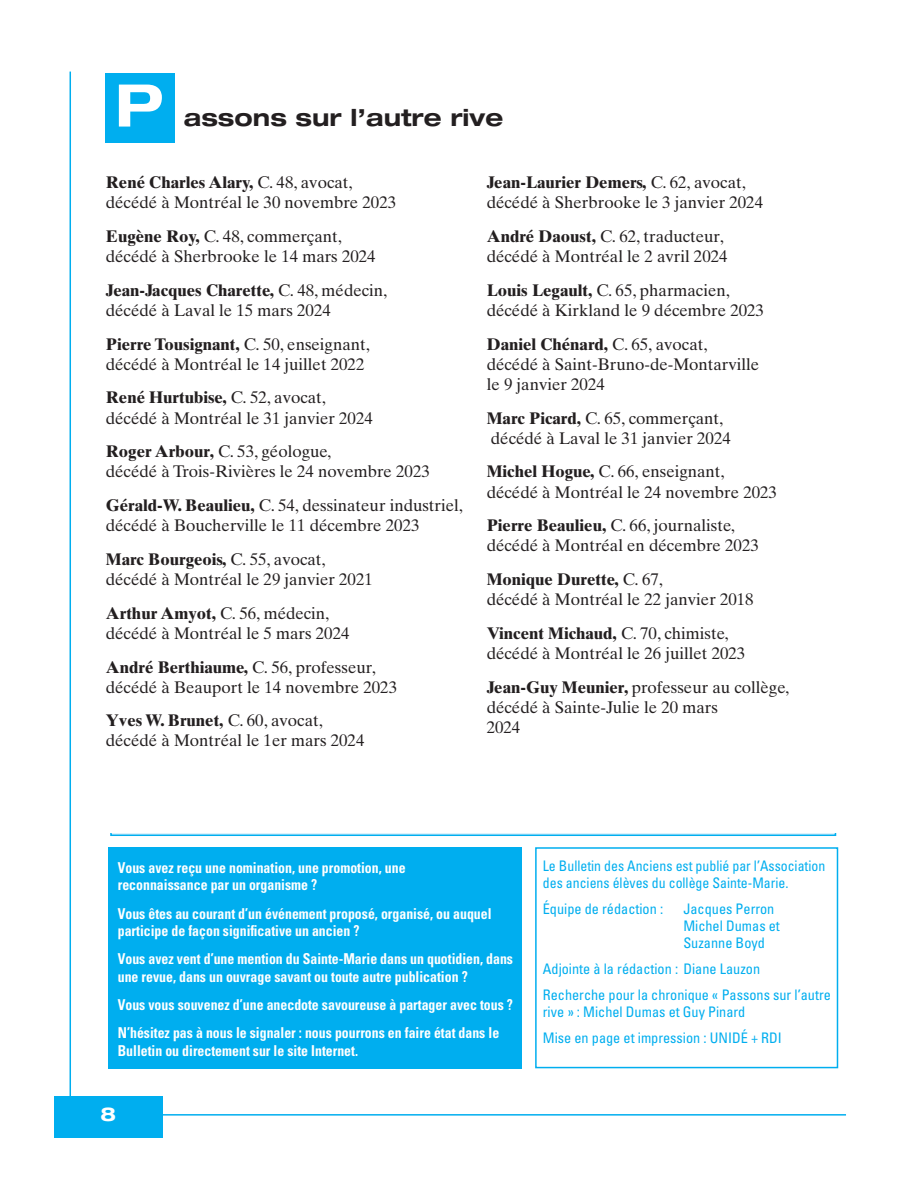
<style>
.page{position:relative;width:918px;height:1188px;background:#fff}
.page>*{position:absolute;margin:0;border:0;box-sizing:border-box;transform-origin:0 0}
.t1{font:700 expanded 58.8px "Helvetica Neue LT Std";color:#fff}
.t2{font:700 expanded 23.55px "Helvetica Neue LT Std";color:#231f20}
.t3{font:700 expanded 19.05px "Helvetica Neue LT Std";color:#fff}
.t4{font:16.8px/20.1px "Times Ten";color:#231f20}
.t5{font:700 condensed 15px/17.7px "Univers LT Std";color:#fff;scale:.92 1}
.t6{font:condensed 14.55px/17.1px "Univers LT Std";color:#00aeef}
.t7{font:condensed 14.55px/17.1px "Univers LT Std";color:#00aeef;scale:.95 1}
.s1{font-weight:700}
</style>
<div class="page">
<hr style="left:70px;top:72px;width:1px;height:1031px;background:#00aeef">
<hr style="left:155px;top:1114px;width:691px;height:2px;background:#00aeef">
<div style="left:54px;top:1096px;width:109px;height:42px;background:#00aeef"></div>
<div style="left:106px;top:73px;width:69px;height:69px;background:#00aeef"></div>
<svg style="left:110px;top:834px;width:727px;height:2px"></svg>
<div style="left:535px;top:847px;width:303px;height:221px;border:2px solid #00aeef"></div>
<div style="left:109px;top:847px;width:413px;height:222px;background:#00aeef"></div>
<p class="t1" style="left:115px;top:84px;width:50px">P</p>
<p class="t2" style="left:184px;top:109px;width:321px">assons sur l’autre rive</p>
<p class="t4" style="left:106px;top:174px;width:292px"><span class="s1">René Charles Alary,</span> C. 48, avocat, décédé à Montréal le 30 novembre 2023</p>
<p class="t4" style="left:106px;top:228px;width:271px"><span class="s1">Eugène Roy,</span> C. 48, commerçant, décédé à Sherbrooke le 14 mars 2024</p>
<p class="t4" style="left:106px;top:282px;width:283px"><span class="s1">Jean-Jacques Charette,</span> C. 48, médecin, décédé à Laval le 15 mars 2024</p>
<p class="t4" style="left:106px;top:335px;width:266px"><span class="s1">Pierre Tousignant,</span> C. 50, enseignant, décédé à Montréal le 14 juillet 2022</p>
<p class="t4" style="left:106px;top:389px;width:268px"><span class="s1">René Hurtubise,</span> C. 52, avocat, décédé à Montréal le 31 janvier 2024</p>
<p class="t4" style="left:106px;top:443px;width:325px"><span class="s1">Roger Arbour,</span> C. 53, géologue,<br>décédé à Trois-Rivières le 24 novembre 2023</p>
<p class="t4" style="left:106px;top:497px;width:359px"><span class="s1">Gérald-W. Beaulieu,</span> C. 54, dessinateur industriel, décédé à Boucherville le 11 décembre 2023</p>
<p class="t4" style="left:106px;top:551px;width:268px"><span class="s1">Marc Bourgeois,</span> C. 55, avocat, décédé à Montréal le 29 janvier 2021</p>
<p class="t4" style="left:106px;top:605px;width:245px"><span class="s1">Arthur Amyot,</span> C. 56, médecin, décédé à Montréal le 5 mars 2024</p>
<p class="t4" style="left:106px;top:658px;width:293px"><span class="s1">André Berthiaume,</span> C. 56, professeur, décédé à Beauport le 14 novembre 2023</p>
<p class="t4" style="left:106px;top:712px;width:260px"><span class="s1">Yves W. Brunet,</span> C. 60, avocat, décédé à Montréal le 1er mars 2024</p>
<p class="t4" style="left:487px;top:174px;width:278px"><span class="s1">Jean-Laurier Demers,</span> C. 62, avocat, décédé à Sherbrooke le 3 janvier 2024</p>
<p class="t4" style="left:487px;top:228px;width:242px"><span class="s1">André Daoust,</span> C. 62, traducteur, décédé à Montréal le 2 avril 2024</p>
<p class="t4" style="left:487px;top:282px;width:279px"><span class="s1">Louis Legault,</span> C. 65, pharmacien, décédé à Kirkland le 9 décembre 2023</p>
<p class="t4" style="left:487px;top:335px;width:274px"><span class="s1">Daniel Chénard,</span> C. 65, avocat, décédé à Saint-Bruno-de-Montarville le 9 janvier 2024</p>
<p class="t4" style="left:487px;top:409px;width:246px"><span class="s1">Marc Picard,</span> C. 65, commerçant, décédé à Laval le 31 janvier 2024</p>
<p class="t4" style="left:487px;top:463px;width:292px"><span class="s1">Michel Hogue,</span> C. 66, enseignant, décédé à Montréal le 24 novembre 2023</p>
<p class="t4" style="left:487px;top:517px;width:274px"><span class="s1">Pierre Beaulieu,</span> C. 66, journaliste, décédé à Montréal en décembre 2023</p>
<p class="t4" style="left:487px;top:571px;width:268px"><span class="s1">Monique Durette,</span> C. 67,<br>décédé à Montréal le 22 janvier 2018</p>
<p class="t4" style="left:487px;top:625px;width:260px"><span class="s1">Vincent Michaud,</span> C. 70, chimiste, décédé à Montréal le 26 juillet 2023</p>
<p class="t4" style="left:487px;top:679px;width:304px"><span class="s1">Jean-Guy Meunier,</span> professeur au collège, décédé à Sainte-Julie le 20 mars<br>2024</p>
<p class="t5" style="left:118px;top:860px;width:314px">Vous avez reçu une nomination, une promotion, une reconnaissance par un organisme ?</p>
<p class="t5" style="left:118px;top:906px;width:408px">Vous êtes au courant d’un événement proposé, organisé, ou auquel participe de façon significative un ancien ?</p>
<p class="t5" style="left:118px;top:951px;width:431px">Vous avez vent d’une mention du Sainte-Marie dans un quotidien, dans une revue, dans un ouvrage savant ou toute autre publication ?</p>
<p class="t5" style="left:118px;top:992px;width:431px;line-height:28.2px">Vous vous souvenez d’une anecdote savoureuse à partager avec tous ?<br>N’hésitez pas à nous le signaler : nous pourrons en faire état dans le</p>
<p class="t5" style="left:118px;top:1043px;width:263px">Bulletin ou directement sur le site Internet.</p>
<p class="t3" style="left:100px;top:1107px;width:17px">8</p>
<p class="t7" style="left:543px;top:858px;width:299px">Le Bulletin des Anciens est publié par l’Association des anciens élèves du collège Sainte-Marie.</p>
<p class="t6" style="left:543px;top:901px;width:122px">Équipe de rédaction :</p>
<p class="t6" style="left:683px;top:901px;width:98px">Jacques Perron<br>Michel Dumas et<br>Suzanne Boyd</p>
<p class="t6" style="left:543px;top:957px;width:290px;line-height:26.1px">Adjointe à la rédaction : Diane Lauzon<br>Recherche pour la chronique « Passons sur l’autre</p>
<p class="t6" style="left:543px;top:1000px;width:241px;line-height:26.1px">rive » : Michel Dumas et Guy Pinard<br>Mise en page et impression : UNIDÉ + RDI</p>
</div>
